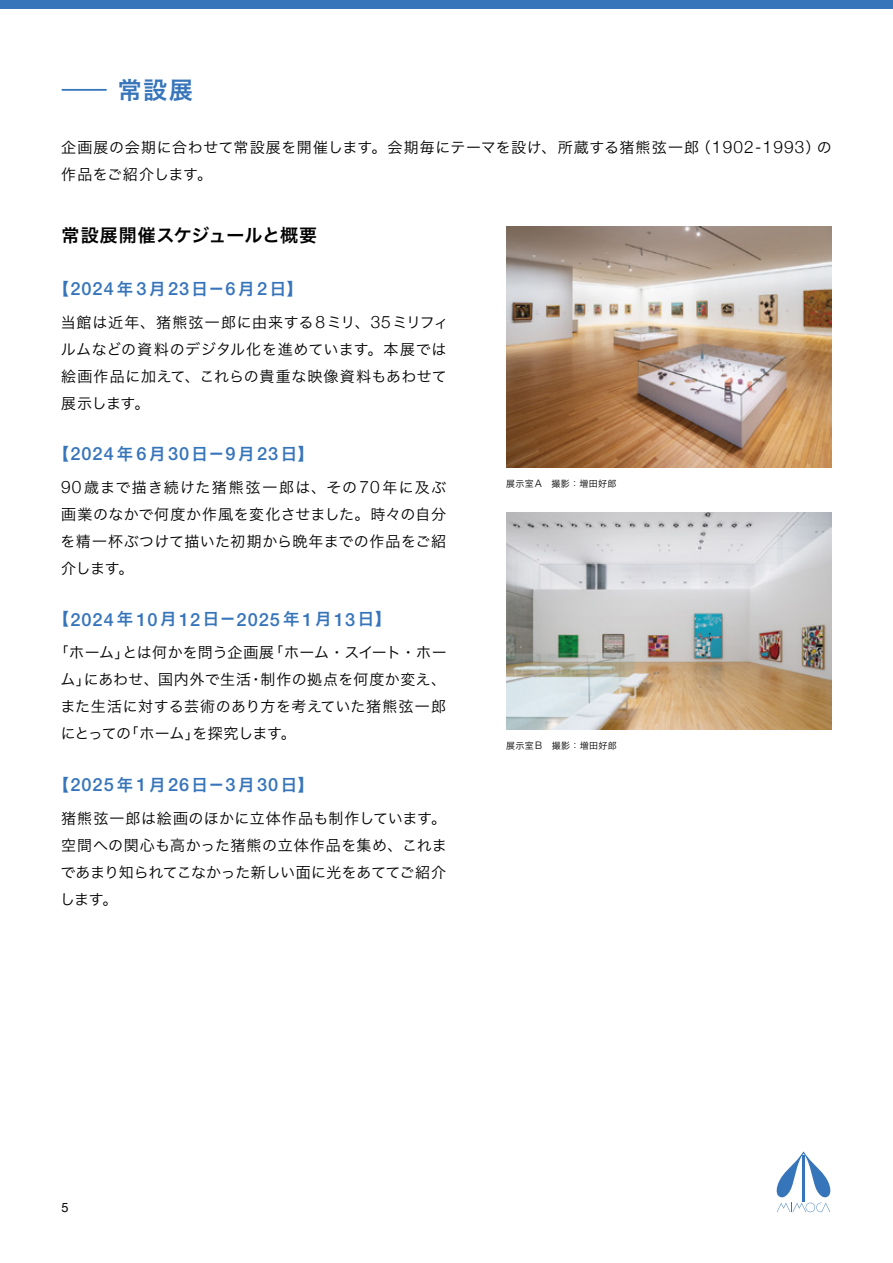
<style>
.page{position:relative;width:893px;height:1263px;background:#fff}
.page>*{position:absolute;margin:0;border:0;box-sizing:border-box;transform-origin:0 0}
.t1{font:24px "Hira Kaku Pro W6";color:#3775bb}
.t2{font:500 18.15px "Helvetica Neue";letter-spacing:.055em;color:#3775bb}
.t3{font:18px "Hira Kaku Pro W6";letter-spacing:.01em;color:#000}
.t4{font:15px/27px "Hira Kaku Pro W3";letter-spacing:.03em;color:#000;text-align:justify}
.t5{font:12.75px "Helvetica Neue";color:#000}
.t6{font:9px "Hira Kaku Pro W3";letter-spacing:.04em;color:#000}
.s1{font-family:"Helvetica Neue";font-weight:300;font-size:17.25px}
.s2{font-family:"Hira Kaku Pro W6";font-weight:400;font-size:16.5px}
.s3{font-family:"Helvetica Neue";font-weight:300;font-size:10.35px}
</style>
<div class="page">
<div style="left:0;top:0;width:893px;height:9px;background:#3775bb"></div>
<svg style="left:776px;top:1151px;width:55px;height:61px"></svg>
<hr style="left:62px;top:89px;width:45px;height:2px;background:#3775bb">
<img style="left:506px;top:226px;width:325px;height:242px">
<img style="left:506px;top:513px;width:325px;height:216px">
<h1 class="t1" style="left:118px;top:68px;width:77px">常設展</h1>
<p class="t4" style="left:61px;top:132px;width:772px">企画展の会期に合わせて常設展を開催します。会期毎にテーマを設け、所蔵する猪熊弦一郎（<span class="s1">1902-1993</span>）の作品をご紹介します。</p>
<p class="t3" style="left:62px;top:219px;width:257px">常設展開催スケジュールと概要</p>
<p class="t2" style="left:53px;top:278px;width:252px"><span class="s2">【</span>2024<span class="s2">年</span>3<span class="s2">月</span>23<span class="s2">日－</span>6<span class="s2">月</span>2<span class="s2">日】</span></p>
<p class="t4" style="left:61px;top:308px;width:389px;text-align:left">当館は近年、猪熊弦一郎に由来する<span class="s1">8</span>ミリ、<span class="s1">35</span>ミリフィルムなどの資料のデジタル化を進めています。本展では絵画作品に加えて、これらの貴重な映像資料もあわせて展示します。</p>
<p class="t2" style="left:53px;top:443px;width:263px"><span class="s2">【</span>2024 <span class="s2">年</span> 6<span class="s2">月</span>30<span class="s2">日－</span>9<span class="s2">月</span>23<span class="s2">日】</span></p>
<p class="t4" style="left:61px;top:473px;width:387px"><span class="s1">90</span>歳まで描き続けた猪熊弦一郎は、その<span class="s1">70</span>年に及ぶ画業のなかで何度か作風を変化させました。時々の自分を精一杯ぶつけて描いた初期から晩年までの作品をご紹介します。</p>
<p class="t2" style="left:53px;top:608px;width:340px"><span class="s2">【</span>2024 <span class="s2">年</span> 10<span class="s2">月</span>12<span class="s2">日－</span>2025 <span class="s2">年</span> 1<span class="s2">月</span>13<span class="s2">日】</span></p>
<p class="t4" style="left:60px;top:638px;width:388px;text-indent:-7px">「ホーム」とは何かを問う企画展「ホーム・スイート・ホーム」にあわせ、国内外で生活・制作の拠点を何度か変え、また生活に対する芸術のあり方を考えていた猪熊弦一郎にとっての「ホーム」を探究します。</p>
<p class="t2" style="left:53px;top:774px;width:263px"><span class="s2">【</span>2025 <span class="s2">年</span> 1<span class="s2">月</span>26<span class="s2">日－</span>3<span class="s2">月</span>30<span class="s2">日】</span></p>
<p class="t4" style="left:60px;top:803px;width:388px">猪熊弦一郎は絵画のほかに立体作品も制作しています。空間への関心も高かった猪熊の立体作品を集め、これまであまり知られてこなかった新しい面に光をあててご紹介します。</p>
<p class="t6" style="left:506px;top:475px;width:112px">展示室<span class="s3">A</span>　撮影：増田好郎</p>
<p class="t6" style="left:506px;top:737px;width:112px">展示室<span class="s3">B</span>　撮影：増田好郎</p>
<p class="t5" style="left:62px;top:1198px;width:9px">5</p>
</div>
